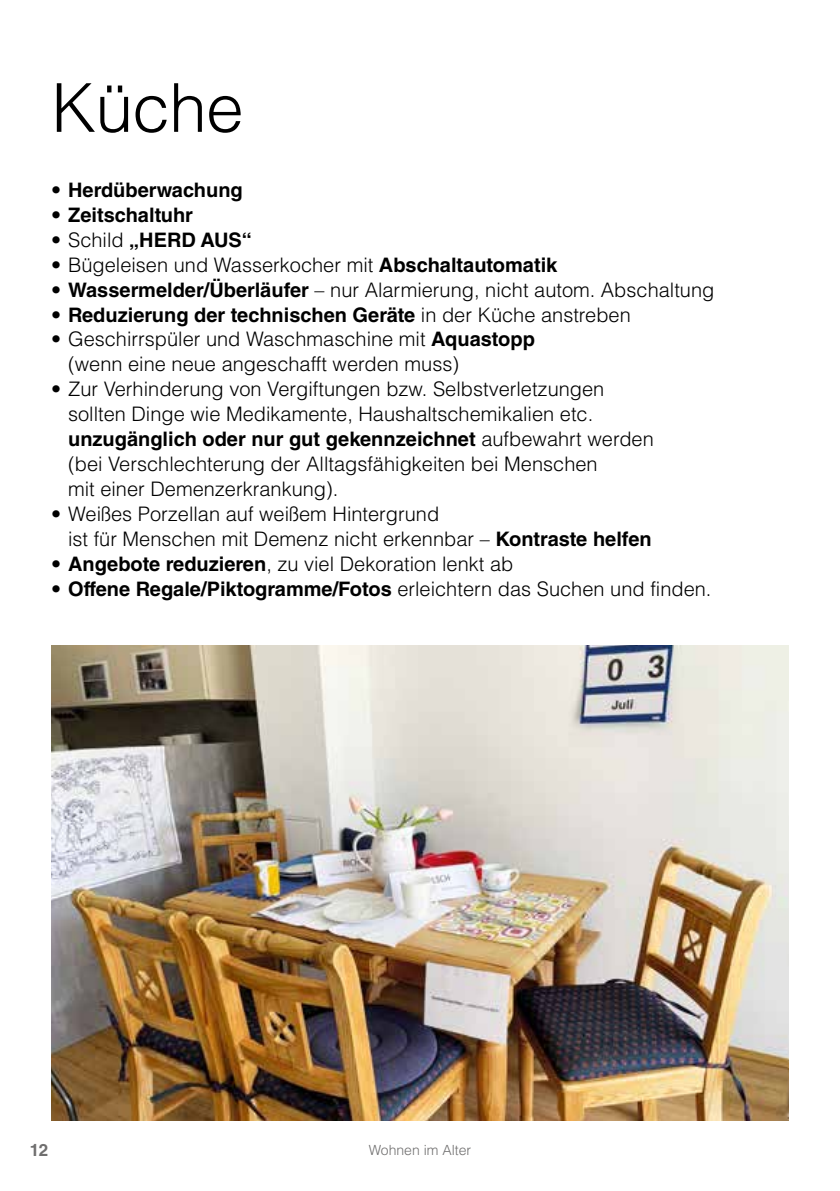
<style>
.page{position:relative;width:840px;height:1191px;background:#fff}
.page>*{position:absolute;margin:0;border:0;box-sizing:border-box;transform-origin:0 0}
.t1{font:300 67.4px "Helvetica LT Std";letter-spacing:-.01em;color:#000}
.t2{font:300 20px/25px "Helvetica LT Std";color:#000}
.t3{font:700 20px "Helvetica LT Std";color:#000}
.t4{font:700 17px "Helvetica LT Std";color:#706f6f}
.t5{font:300 14px "Helvetica LT Std";color:#706f6f}
.s1{font-weight:300}
.s2{font-weight:700}
</style>
<div class="page">
<img style="left:51px;top:646px;width:737px;height:474px">
<h1 class="t1" style="left:51px;top:66px;width:194px">Küche</h1>
<p class="t3" style="left:51px;top:177px;width:193px"><span class="s1">•</span> Herdüberwachung</p>
<p class="t3" style="left:51px;top:202px;width:143px"><span class="s1">•</span> Zeitschaltuhr</p>
<p class="t3" style="left:51px;top:227px;width:202px"><span class="s1">• Schild</span> „HERD AUS“</p>
<p class="t2" style="left:51px;top:252px;width:507px">• Bügeleisen und Wasserkocher mit <span class="s2">Abschaltautomatik</span></p>
<p class="t2" style="left:51px;top:277px;width:664px">• <span class="s2">Wassermelder/Überläufer</span> – nur Alarmierung, nicht autom. Abschaltung</p>
<p class="t3" style="left:51px;top:302px;width:581px"><span class="s1">•</span> Reduzierung der technischen Geräte <span class="s1">in der Küche anstreben</span></p>
<p class="t2" style="left:68px;top:327px;width:468px;text-indent:-17px">• Geschirrspüler und Waschmaschine mit <span class="s2">Aquastopp </span>(wenn eine neue angeschafft werden muss)</p>
<p class="t2" style="left:68px;top:376px;width:587px;text-indent:-17px">• Zur Verhinderung von Vergiftungen bzw. Selbstverletzungen sollten Dinge wie Medikamente, Haushaltschemikalien etc. <span class="s2">unzugänglich oder nur gut gekennzeichnet</span> aufbewahrt werden (bei Verschlechterung der Alltagsfähigkeiten bei Menschen<br>mit einer Demenzerkrankung).</p>
<p class="t2" style="left:68px;top:501px;width:585px;text-indent:-17px">• Weißes Porzellan auf weißem Hintergrund<br>ist für Menschen mit Demenz nicht erkennbar – <span class="s2">Kontraste helfen</span></p>
<p class="t2" style="left:51px;top:551px;width:463px">• <span class="s2">Angebote reduzieren</span>, zu viel Dekoration lenkt ab</p>
<p class="t2" style="left:51px;top:576px;width:661px">• <span class="s2">Offene Regale/Piktogramme/Fotos</span> erleichtern das Suchen und finden.</p>
<p class="t4" style="left:30px;top:1139px;width:20px">12</p>
<p class="t5" style="left:368px;top:1141px;width:104px">Wohnen im Alter</p>
</div>
